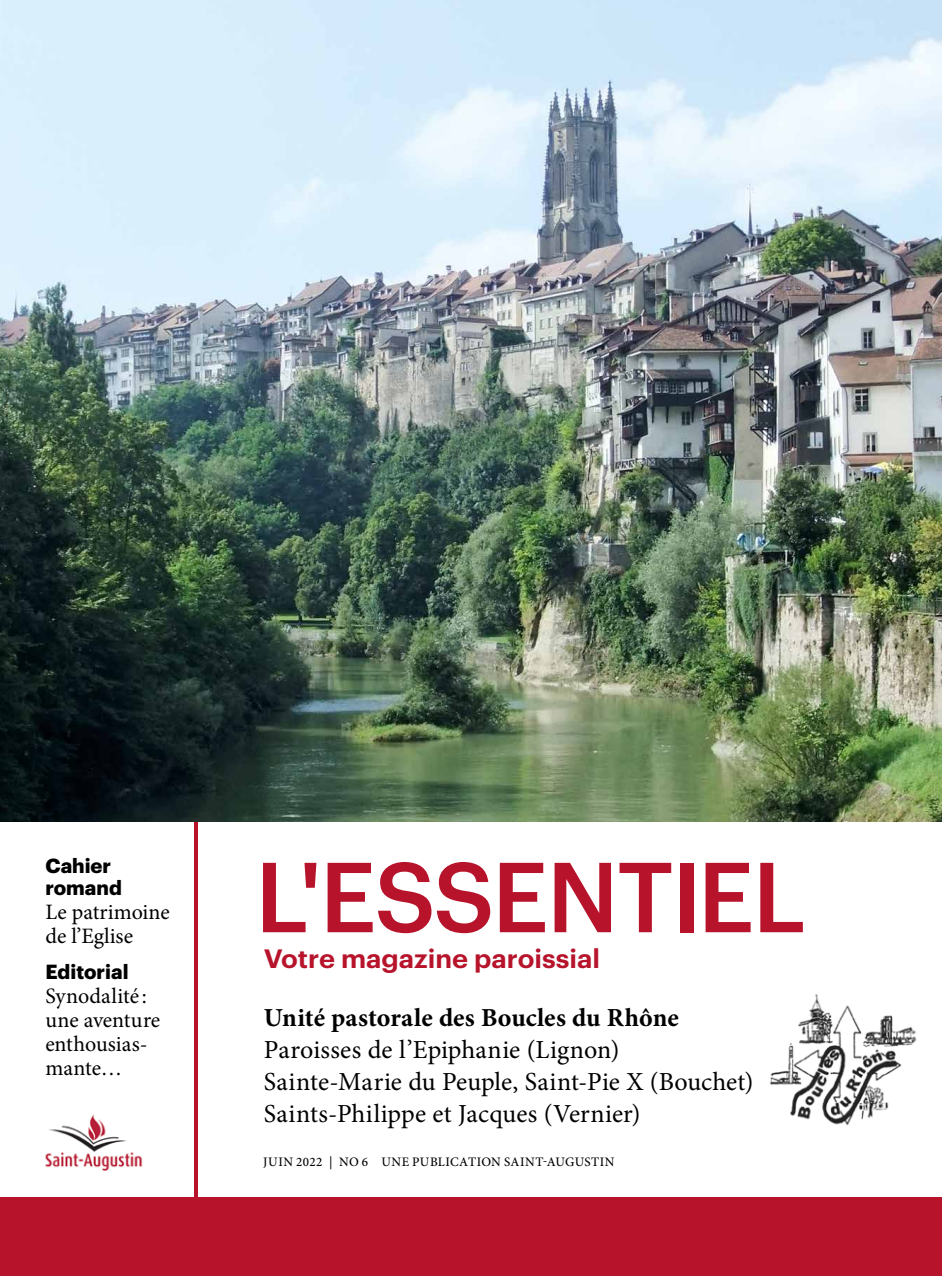
<style>
.page{position:relative;width:942px;height:1276px;background:#fff}
.page>*{position:absolute;margin:0;border:0;box-sizing:border-box;transform-origin:0 0}
.t1{font:500 97px "Graphik";letter-spacing:-.02em;color:#b7142c}
.t2{font:26px/32px "Minion Pro";letter-spacing:.005em;color:#000}
.t3{font:700 26px "Minion Pro";color:#000}
.t4{font:600 26px "Graphik";color:#b7142c;scale:1.05 1}
.t5{font:22px/24px "Minion Pro";color:#000}
.t6{font:700 20px/22px "Graphik";color:#000}
.t7{font:500 13px "Minion Pro";letter-spacing:.03em;color:#000}
</style>
<div class="page">
<img style="left:0;top:0;width:941px;height:822px">
<div style="left:0;top:822px;width:941px;height:454px;background:#b7142c"></div>
<div style="left:199px;top:822px;width:742px;height:374px;background:#fff"></div>
<div style="left:0;top:822px;width:193px;height:374px;background:#fff"></div>
<img style="left:770px;top:994px;width:147px;height:132px">
<img style="left:45px;top:1114px;width:98px;height:57px">
<p class="t6" style="left:45px;top:853px;width:78px">Cahier romand</p>
<p class="t5" style="left:45px;top:900px;width:126px">Le patrimoine de l’Eglise</p>
<p class="t6" style="left:45px;top:959px;width:85px">Editorial</p>
<p class="t5" style="left:45px;top:984px;width:116px">Synodalité : une aventure enthousias&shy;mante…</p>
<h1 class="t1" style="left:255px;top:823px;width:552px">L'ESSENTIEL</h1>
<p class="t4" style="left:264px;top:939px;width:322px">Votre magazine paroissial</p>
<p class="t3" style="left:264px;top:999px;width:416px">Unité pastorale des Boucles du Rhône</p>
<p class="t2" style="left:264px;top:1034px;width:491px">Paroisses de l’Epiphanie (Lignon)<br>Sainte-Marie du Peuple, Saint-Pie X (Bouchet)<br>Saints-Philippe et Jacques (Vernier)</p>
<p class="t7" style="left:263px;top:1153px;width:352px">JUIN 2022 | NO 6 UNE PUBLICATION SAINT-AUGUSTIN</p>
</div>
